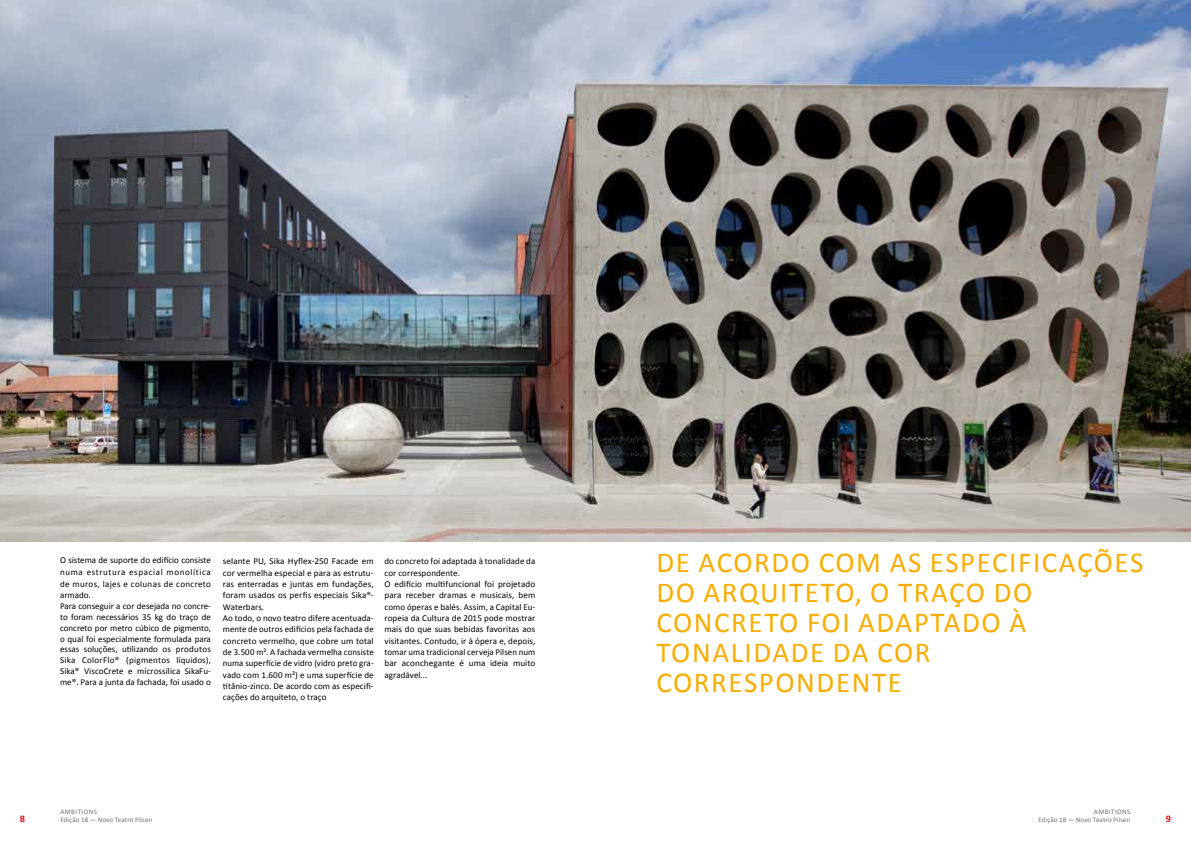
<style>
.page{position:relative;width:1191px;height:842px;background:#fff}
.page>*{position:absolute;margin:0;border:0;box-sizing:border-box;transform-origin:0 0}
.t1{font:29px/30px "Calibri";letter-spacing:.055em;color:#f8ad00}
.t2{font:700 10px "Calibri";color:#e30613}
.t3{font:9px/11.3px "Calibri";letter-spacing:.005em;color:#000;text-align:justify}
.t4{font:7px/8.4px "Calibri";letter-spacing:.015em;color:#706f6f;text-align:right}
</style>
<div class="page">
<img style="left:0;top:0;width:1191px;height:541px">
<p class="t3" style="left:60px;top:554px;width:152px;line-height:11.8px">O sistema de suporte do edifício consiste numa estrutura espacial monolítica de muros, lajes e colunas de concreto armado.</p>
<p class="t3" style="left:60px;top:601px;width:152px;line-height:10.9px">Para conseguir a cor desejada no concre&shy;to foram necessários 35 kg do traço de concreto por metro cúbico de pigmento, o qual foi especialmente formulada para essas soluções, utilizando os produtos Sika ColorFlo® (pigmentos líquidos), Sika® ViscoCrete e microssílica SikaFu&shy;me®. Para a junta da fachada, foi usado o</p>
<p class="t3" style="left:223px;top:555px;width:152px;text-align:left">selante PU, Sika Hyflex-250 Facade em cor vermelha especial e para as estrutu&shy;ras enterradas e juntas em fundações, foram usados os perfis especiais Sika®- Waterbars.<br>Ao todo, o novo teatro difere acentuada&shy;mente de outros edifícios pela fachada de concreto vermelho, que cobre um total de 3.500 m². A fachada vermelha consiste numa superfície de vidro (vidro preto gra&shy;vado com 1.600 m²) e uma superfície de titânio-zinco. De acordo com as especifi&shy;cações do arquiteto, o traço</p>
<p class="t3" style="left:384px;top:555px;width:152px;text-align:left">do concreto foi adaptada à tonalidade da cor correspondente.<br>O edifício multifuncional foi projetado para receber dramas e musicais, bem como óperas e balés. Assim, a Capital Eu&shy;ropeia da Cultura de 2015 pode mostrar mais do que suas bebidas favoritas aos visitantes. Contudo, ir à ópera e, depois, tomar uma tradicional cerveja Pilsen num bar aconchegante é uma ideia muito agradável...</p>
<h1 class="t1" style="left:656px;top:548px;width:488px">DE ACORDO COM AS ESPECIFICAÇÕES<br>DO ARQUITETO, O TRAÇO DO<br>CONCRETO FOI ADAPTADO À<br>TONALIDADE DA COR<br>CORRESPONDENTE</h1>
<p class="t4" style="left:60px;top:807px;width:94px;text-align:left">AMBITIONS<br>Edição 18 — Novo Teatro Pilsen</p>
<p class="t4" style="left:1038px;top:807px;width:94px">AMBITIONS<br>Edição 18 — Novo Teatro Pilsen</p>
<p class="t2" style="left:20px;top:812px;width:7px">8</p>
<p class="t2" style="left:1165px;top:812px;width:7px">9</p>
</div>
